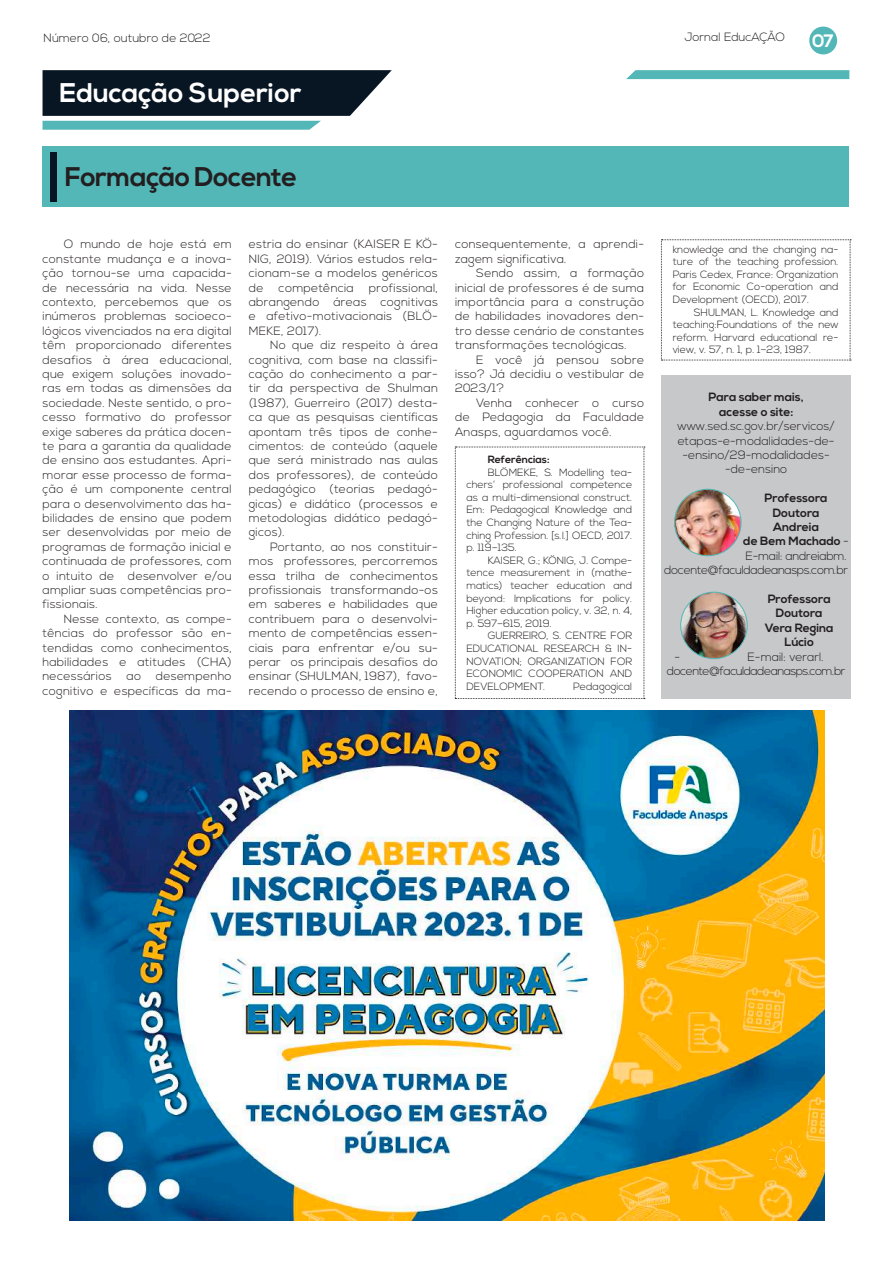
<style>
.page{position:relative;width:893px;height:1263px;background:#fff}
.page>*{position:absolute;margin:0;border:0;box-sizing:border-box;transform-origin:0 0}
.t1{font:700 27px "Nexa";color:#fff}
.t2{font:700 27px "Nexa";letter-spacing:-.02em;color:#231f20}
.t3{font:700 18px "Nexa";color:#fff}
.t4{font:300 12px/14.4px "Nexa";letter-spacing:.02em;color:#231f20;text-align:justify}
.t5{font:300 12px/14.4px "Nexa";color:#231f20;text-align:center}
.t6{font:700 12px/14.4px "Nexa";color:#231f20;text-align:center}
.t7{font:300 12px/14.4px "Nexa";letter-spacing:-.05em;color:#231f20}
.t8{font:300 12px "Nexa";letter-spacing:-.035em;color:#231f20}
.t9{font:300 12px "Nexa";letter-spacing:-.02em;color:#231f20}
.t10{font:300 10.5px/12.6px "Nexa";color:#231f20;text-align:justify}
.t11{font:700 10.5px "Nexa";color:#231f20}
.s1{font-weight:300}
</style>
<div class="page">
<div style="left:809px;top:27px;width:28px;height:27px;background:#53b7b8;border-radius:50%"></div>
<svg style="left:43px;top:70px;width:349px;height:60px;background:#3a4f59"></svg>
<svg style="left:626px;top:70px;width:223px;height:9px;background:#59b9ba"></svg>
<div style="left:43px;top:146px;width:806px;height:61px;background:#53b7b8"></div>
<div style="left:50px;top:153px;width:6px;height:49px;background:#081623"></div>
<svg style="left:455px;top:447px;width:190px;height:252px"></svg>
<img style="left:70px;top:710px;width:755px;height:510px">
<div style="left:662px;top:375px;width:189px;height:323px;background:#c7c8ca"></div>
<img style="left:681px;top:592px;width:65px;height:67px">
<div style="left:680px;top:592px;width:68px;height:67px;border:1px solid #53b7b8;border-radius:50%"></div>
<img style="left:674px;top:489px;width:67px;height:67px">
<div style="left:674px;top:489px;width:67px;height:67px;border:1px solid #53b7b8;border-radius:50%"></div>
<svg style="left:661px;top:239px;width:190px;height:122px"></svg>
<p class="t5" style="left:684px;top:30px;width:102px">Jornal EducAÇÃO</p>
<p class="t5" style="left:44px;top:31px;width:169px">Número 06, outubro de 2022</p>
<h2 class="t3" style="left:812px;top:30px;width:23px">07</h2>
<h1 class="t1" style="left:60px;top:77px;width:244px">Educação Superior</h1>
<h1 class="t2" style="left:65px;top:161px;width:234px">Formação Docente</h1>
<p class="t4" style="left:43px;top:238px;width:191px;text-indent:21px">O mundo de hoje está em constante mudança e a inova&shy;ção tornou-se uma capacida&shy;de necessária na vida. Nesse contexto, percebemos que os inúmeros problemas socioeco&shy;lógicos vivenciados na era digital têm proporcionado diferentes desafios à área educacional, que exigem soluções inovado&shy;ras em todas as dimensões da sociedade. Neste sentido, o pro&shy;cesso formativo do professor exige saberes da prática docen&shy;te para a garantia da qualidade de ensino aos estudantes. Apri&shy;morar esse processo de forma&shy;ção é um componente central para o desenvolvimento das ha&shy;bilidades de ensino que podem ser desenvolvidas por meio de programas de formação inicial e continuada de professores, com o intuito de desenvolver e/ou ampliar suas competências pro&shy;fissionais.</p>
<p class="t4" style="left:43px;top:612px;width:191px;text-indent:21px">Nesse contexto, as compe&shy;tências do professor são en&shy;tendidas como conhecimentos, habilidades e atitudes (CHA) necessários ao desempenho cognitivo e específicas da ma-</p>
<p class="t4" style="left:249px;top:238px;width:191px">estria do ensinar (KAISER E KÖ-NIG, 2019). Vários estudos rela&shy;cionam-se a modelos genéricos de competência profissional, abrangendo áreas cognitivas e afetivo-motivacionais (BLÖ-MEKE, 2017).</p>
<p class="t4" style="left:249px;top:338px;width:191px;text-indent:21px">No que diz respeito à área cognitiva, com base na classifi&shy;cação do conhecimento a par&shy;tir da perspectiva de Shulman (1987), Guerreiro (2017) desta&shy;ca que as pesquisas científicas apontam três tipos de conhe&shy;cimentos: de conteúdo (aquele que será ministrado nas aulas dos professores), de conteúdo pedagógico (teorias pedagó&shy;gicas) e didático (processos e metodologias didático pedagó&shy;gicos).</p>
<p class="t4" style="left:249px;top:540px;width:191px;text-indent:21px">Portanto, ao nos constituir&shy;mos professores, percorremos essa trilha de conhecimentos profissionais transformando-os em saberes e habilidades que contribuem para o desenvolvi&shy;mento de competências essen&shy;ciais para enfrentar e/ou su&shy;perar os principais desafios do ensinar (SHULMAN, 1987), favo&shy;recendo o processo de ensino e,</p>
<p class="t4" style="left:455px;top:238px;width:191px">consequentemente, a aprendi&shy;zagem significativa.</p>
<p class="t4" style="left:455px;top:266px;width:191px;text-indent:21px">Sendo assim, a formação inicial de professores é de suma importância para a construção de habilidades inovadores den&shy;tro desse cenário de constantes transformações tecnológicas.</p>
<p class="t4" style="left:455px;top:353px;width:191px;text-indent:21px">E você já pensou sobre isso? Já decidiu o vestibular de 2023/1?</p>
<p class="t4" style="left:455px;top:396px;width:191px;text-indent:21px">Venha conhecer o curso de Pedagogia da Faculdade Anasps, aguardamos você.</p>
<p class="t11" style="left:488px;top:453px;width:63px">Referências:</p>
<p class="t10" style="left:466px;top:466px;width:167px;text-indent:21px">BLÖMEKE, S. Modelling tea&shy;chers’ professional competence as a multi-dimensional construct.<br>Em: Pedagogical Knowledge and the Changing Nature of the Tea&shy;ching Profession. [s.l.] OECD, 2017. p. 119–135.</p>
<p class="t10" style="left:466px;top:554px;width:167px;text-indent:21px">KAISER, G.; KÖNIG, J. Compe&shy;tence measurement in (mathe&shy;matics) teacher education and beyond: Implications for policy.<br>Higher education policy, v. 32, n. 4, p. 597–615, 2019.</p>
<p class="t10" style="left:466px;top:630px;width:167px;text-indent:21px">GUERREIRO, S. CENTRE FOR EDUCATIONAL RESEARCH &amp; IN-NOVATION; ORGANIZATION FOR ECONOMIC COOPERATION AND DEVELOPMENT.</p>
<p class="t10" style="left:573px;top:680px;width:60px">Pedagogical</p>
<p class="t10" style="left:673px;top:243px;width:167px">knowledge and the changing na&shy;ture of the teaching profession.<br>Paris Cedex, France: Organization for Economic Co-operation and Development (OECD), 2017.</p>
<p class="t10" style="left:673px;top:306px;width:167px;text-indent:21px">SHULMAN, L. Knowledge and teaching:Foundations of the new reform. Harvard educational re&shy;view, v. 57, n. 1, p. 1–23, 1987.</p>
<p class="t6" style="left:709px;top:390px;width:97px">Para saber mais, acesse o site:</p>
<p class="t5" style="left:678px;top:419px;width:159px">www.sed.sc.gov.br/servicos/ etapas-e-modalidades-de--ensino/29-modalidades--de-ensino</p>
<p class="t6" style="left:765px;top:491px;width:65px">Professora</p>
<p class="t6" style="left:773px;top:506px;width:48px">Doutora</p>
<p class="t6" style="left:773px;top:520px;width:47px">Andreia</p>
<p class="t6" style="left:743px;top:534px;width:107px">de Bem Machado <span class="s1">-</span></p>
<p class="t9" style="left:745px;top:549px;width:103px">E-mail: andreiabm.</p>
<p class="t8" style="left:664px;top:563px;width:185px">docente@faculdadeanasps.com.br</p>
<p class="t6" style="left:765px;top:592px;width:70px">Professora<br>Doutora<br>Vera Regina<br>Lúcio</p>
<p class="t7" style="left:667px;top:650px;width:180px;text-indent:81px">E-mail: verarl. docente@faculdadeanasps.com.br</p>
</div>
